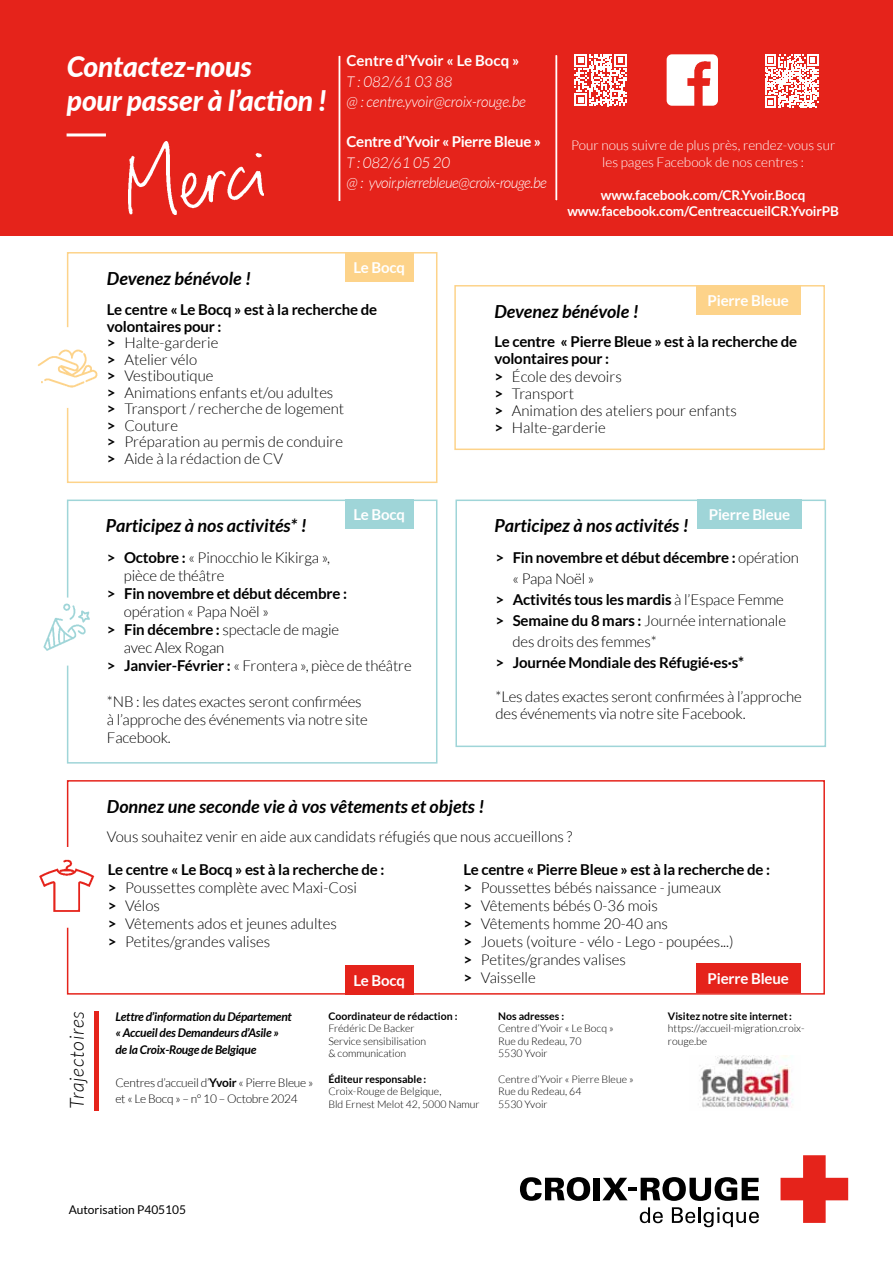
<style>
.page{position:relative;width:893px;height:1263px;background:#fff}
.page>*{position:absolute;margin:0;border:0;box-sizing:border-box;transform-origin:0 0}
.t1{font:italic 800 28.35px/34px "Lato";letter-spacing:-.01em;color:#fff}
.t2{font:italic 300 19.5px "Lato";letter-spacing:.04em;color:#000}
.t3{font:italic 700 18px "Lato";color:#000}
.t4{font:300 15px/18px "Lato";color:#000}
.t5{font:700 15px "Lato";letter-spacing:-.01em;color:#000}
.t6{font:700 15px "Lato";letter-spacing:-.01em;color:#fff}
.t7{font:italic 300 15px/20.2px "Lato";letter-spacing:-.03em;color:#fff}
.t8{font:italic 300 15px/20.2px "Lato";letter-spacing:-.01em;color:#fff}
.t9{font:700 13.5px/16.5px "Lato";letter-spacing:-.01em;color:#fff;text-align:center}
.t10{font:300 13.5px/16.5px "Lato";color:#fff;text-align:center}
.t11{font:italic 700 12px/16.5px "Lato";letter-spacing:-.02em;color:#000}
.t12{font:300 12px/16.5px "Lato";letter-spacing:-.02em;color:#000}
.t13{font:12px "Lato";color:#000}
.t14{font:300 10.5px/12.6px "Lato";color:#000}
.t15{font:700 10.5px "Lato";color:#000}
.s1{font-weight:700}
.s2{font-weight:300}
</style>
<div class="page">
<div style="left:0;top:0;width:893px;height:236px;background:#e5231b"></div>
<svg style="left:780px;top:1155px;width:68px;height:68px"></svg>
<svg style="left:520px;top:1177px;width:70px;height:24px"></svg>
<div style="left:593px;top:1178px;width:7px;height:22px;background:#000"></div>
<svg style="left:602px;top:1177px;width:157px;height:24px"></svg>
<svg style="left:640px;top:1207px;width:23px;height:16px"></svg>
<svg style="left:672px;top:1207px;width:87px;height:20px"></svg>
<div style="left:94px;top:1011px;width:5px;height:99px;background:#e5231b"></div>
<img style="left:667px;top:54px;width:51px;height:52px">
<svg style="left:555px;top:55px;width:3px;height:146px"></svg>
<svg style="left:338px;top:55px;width:3px;height:146px"></svg>
<hr style="left:67px;top:133px;width:39px;height:3px;background:#fff">
<img style="left:128px;top:141px;width:135px;height:73px">
<div style="left:67px;top:252px;width:370px;height:231px;border:2px solid #fdd38a"></div>
<div style="left:454px;top:285px;width:371px;height:165px;border:2px solid #fdd38a"></div>
<div style="left:26px;top:327px;width:81px;height:81px;background:#fff;border-radius:50%"></div>
<img style="left:37px;top:349px;width:61px;height:39px">
<div style="left:67px;top:780px;width:758px;height:215px;border:2px solid #e5231b"></div>
<div style="left:26px;top:847px;width:81px;height:81px;background:#fff;border-radius:50%"></div>
<img style="left:39px;top:859px;width:56px;height:53px">
<img style="left:699px;top:1055px;width:94px;height:53px">
<svg style="left:574px;top:54px;width:53px;height:52px"></svg>
<svg style="left:765px;top:54px;width:53px;height:54px"></svg>
<div style="left:345px;top:252px;width:69px;height:29px;background:#fdd38a"></div>
<div style="left:67px;top:500px;width:370px;height:264px;border:2px solid #9fd5d8"></div>
<div style="left:33px;top:597px;width:68px;height:69px;background:#fff;border-radius:50%"></div>
<img style="left:43px;top:603px;width:47px;height:48px">
<div style="left:345px;top:500px;width:69px;height:29px;background:#9fd5d8"></div>
<div style="left:345px;top:965px;width:69px;height:30px;background:#e5231b"></div>
<div style="left:696px;top:285px;width:105px;height:29px;background:#fdd38a"></div>
<div style="left:455px;top:500px;width:371px;height:247px;border:2px solid #9fd5d8"></div>
<div style="left:698px;top:500px;width:104px;height:29px;background:#9fd5d8"></div>
<div style="left:696px;top:963px;width:105px;height:30px;background:#e5231b"></div>
<h1 class="t1" style="left:67px;top:49px;width:261px">Contactez-nous<br>pour passer à l’action !</h1>
<p class="t3" style="left:107px;top:268px;width:146px">Devenez bénévole !</p>
<p class="t6" style="left:347px;top:52px;width:174px">Centre d’Yvoir « Le Bocq »</p>
<p class="t8" style="left:347px;top:72px;width:181px">T : 082/61 03 88<br>@ : centre.yvoir@croix-rouge.be</p>
<p class="t6" style="left:347px;top:133px;width:196px">Centre d’Yvoir « Pierre Bleue »</p>
<p class="t7" style="left:347px;top:153px;width:202px">T : 082/61 05 20<br>@ : yvoir.pierrebleue@croix-rouge.be</p>
<p class="t6" style="left:354px;top:259px;width:53px">Le Bocq</p>
<p class="t10" style="left:571px;top:137px;width:266px">Pour nous suivre de plus près, rendez-vous sur les pages Facebook de nos centres :</p>
<p class="t9" style="left:567px;top:186px;width:273px">www.facebook.com/CR.Yvoir.Bocq www.facebook.com/CentreaccueilCR.YvoirPB</p>
<p class="t4" style="left:107px;top:302px;width:272px;line-height:16.5px"><span class="s1">Le centre « Le Bocq » est à la recherche de volontaires pour :<br>&gt;</span> Halte-garderie<br><span class="s1">&gt;</span> Atelier vélo<br><span class="s1">&gt;</span> Vestiboutique<br><span class="s1">&gt;</span> Animations enfants et/ou adultes<br><span class="s1">&gt;</span> Transport / recherche de logement<br><span class="s1">&gt;</span> Couture<br><span class="s1">&gt;</span> Préparation au permis de conduire<br><span class="s1">&gt;</span> Aide à la rédaction de CV</p>
<p class="t3" style="left:106px;top:515px;width:202px">Participez à nos activités* !</p>
<p class="t6" style="left:354px;top:506px;width:53px">Le Bocq</p>
<p class="t4" style="left:124px;top:548px;width:208px;text-indent:-17px"><span class="s1">&gt; Octobre :</span> « Pinocchio le Kikirga », pièce de théâtre</p>
<p class="t5" style="left:107px;top:585px;width:242px">&gt; Fin novembre et début décembre :</p>
<p class="t4" style="left:124px;top:602px;width:146px">opération « Papa Noël »</p>
<p class="t4" style="left:107px;top:620px;width:234px"><span class="s1">&gt; Fin décembre :</span> spectacle de magie</p>
<p class="t4" style="left:124px;top:638px;width:102px">avec Alex Rogan</p>
<p class="t4" style="left:107px;top:656px;width:306px"><span class="s1">&gt; Janvier-Février :</span> « Frontera », pièce de théâtre</p>
<p class="t4" style="left:107px;top:692px;width:262px">*NB : les dates exactes seront confirmées à l’approche des événements via notre site<br>Facebook.</p>
<p class="t3" style="left:494px;top:301px;width:146px">Devenez bénévole !</p>
<p class="t6" style="left:708px;top:292px;width:83px">Pierre Bleue</p>
<p class="t4" style="left:494px;top:333px;width:304px;line-height:17.2px"><span class="s1">Le centre « Pierre Bleue » est à la recherche de volontaires pour :<br>&gt;</span> École des devoirs<br><span class="s1">&gt;</span> Transport<br><span class="s1">&gt;</span> Animation des ateliers pour enfants<br><span class="s1">&gt;</span> Halte-garderie</p>
<p class="t3" style="left:495px;top:515px;width:196px">Participez à nos activités !</p>
<p class="t6" style="left:709px;top:506px;width:83px">Pierre Bleue</p>
<p class="t5" style="left:496px;top:549px;width:305px">&gt; Fin novembre et début décembre : <span class="s2">opération</span></p>
<p class="t4" style="left:513px;top:569px;width:83px">« Papa Noël »</p>
<p class="t5" style="left:496px;top:591px;width:290px">&gt; Activités tous les mardis <span class="s2">à l’Espace Femme</span></p>
<p class="t4" style="left:496px;top:611px;width:292px"><span class="s1">&gt; Semaine du 8 mars :</span> Journée internationale</p>
<p class="t4" style="left:513px;top:632px;width:146px">des droits des femmes*</p>
<p class="t5" style="left:496px;top:654px;width:250px">&gt; Journée Mondiale des Réfugié·es·s*</p>
<p class="t4" style="left:496px;top:688px;width:308px;line-height:17.2px">*Les dates exactes seront confirmées à l’approche des événements via notre site Facebook.</p>
<p class="t3" style="left:107px;top:796px;width:379px">Donnez une seconde vie à vos vêtements et objets !</p>
<p class="t4" style="left:107px;top:827px;width:467px">Vous souhaitez venir en aide aux candidats réfugiés que nous accueillons ?</p>
<p class="t4" style="left:108px;top:860px;width:278px"><span class="s1">Le centre « Le Bocq » est à la recherche de : &gt;</span> Poussettes complète avec Maxi-Cosi<br><span class="s1">&gt;</span> Vélos<br><span class="s1">&gt;</span> Vêtements ados et jeunes adultes<br><span class="s1">&gt;</span> Petites/grandes valises</p>
<p class="t4" style="left:463px;top:860px;width:308px"><span class="s1">Le centre « Pierre Bleue » est à la recherche de : &gt;</span> Poussettes bébés naissance - jumeaux<br><span class="s1">&gt;</span> Vêtements bébés 0-36 mois<br><span class="s1">&gt;</span> Vêtements homme 20-40 ans<br><span class="s1">&gt;</span> Jouets (voiture - vélo - Lego - poupées...)<br><span class="s1">&gt;</span> Petites/grandes valises<br><span class="s1">&gt;</span> Vaisselle</p>
<p class="t6" style="left:708px;top:970px;width:83px">Pierre Bleue</p>
<p class="t6" style="left:354px;top:972px;width:53px">Le Bocq</p>
<p class="t11" style="left:115px;top:1008px;width:178px">Lettre d’information du Département « Accueil des Demandeurs d’Asile » de la Croix-Rouge de Belgique</p>
<p class="t12" style="left:115px;top:1074px;width:199px">Centres d’accueil d’<span class="s1">Yvoir</span> « Pierre Bleue » et « Le Bocq » – n° 10 – Octobre 2024</p>
<h2 class="t2" style="left:66px;top:1109px;width:99px;rotate:-90deg">Trajectoires</h2>
<p class="t15" style="left:328px;top:1010px;width:131px">Coordinateur de rédaction :</p>
<p class="t14" style="left:328px;top:1022px;width:99px">Frédéric De Backer<br>Service sensibilisation &amp; communication</p>
<p class="t15" style="left:328px;top:1073px;width:99px">Éditeur responsable:</p>
<p class="t14" style="left:328px;top:1085px;width:153px">Croix-Rouge de Belgique,<br>Bld Ernest Melot 42, 5000 Namur</p>
<p class="t15" style="left:498px;top:1010px;width:68px">Nos adresses :</p>
<p class="t14" style="left:498px;top:1022px;width:117px">Centre d’Yvoir « Le Bocq »<br>Rue du Redeau, 70<br>5530 Yvoir</p>
<p class="t14" style="left:498px;top:1072px;width:137px">Centre d’Yvoir « Pierre Bleue »<br>Rue du Redeau, 64<br>5530 Yvoir</p>
<p class="t15" style="left:668px;top:1010px;width:125px">Visitez notre site internet:</p>
<p class="t14" style="left:668px;top:1022px;width:138px">https://accueil-migration.croix&shy;rouge.be</p>
<p class="t13" style="left:69px;top:1203px;width:119px">Autorisation P405105</p>
</div>
